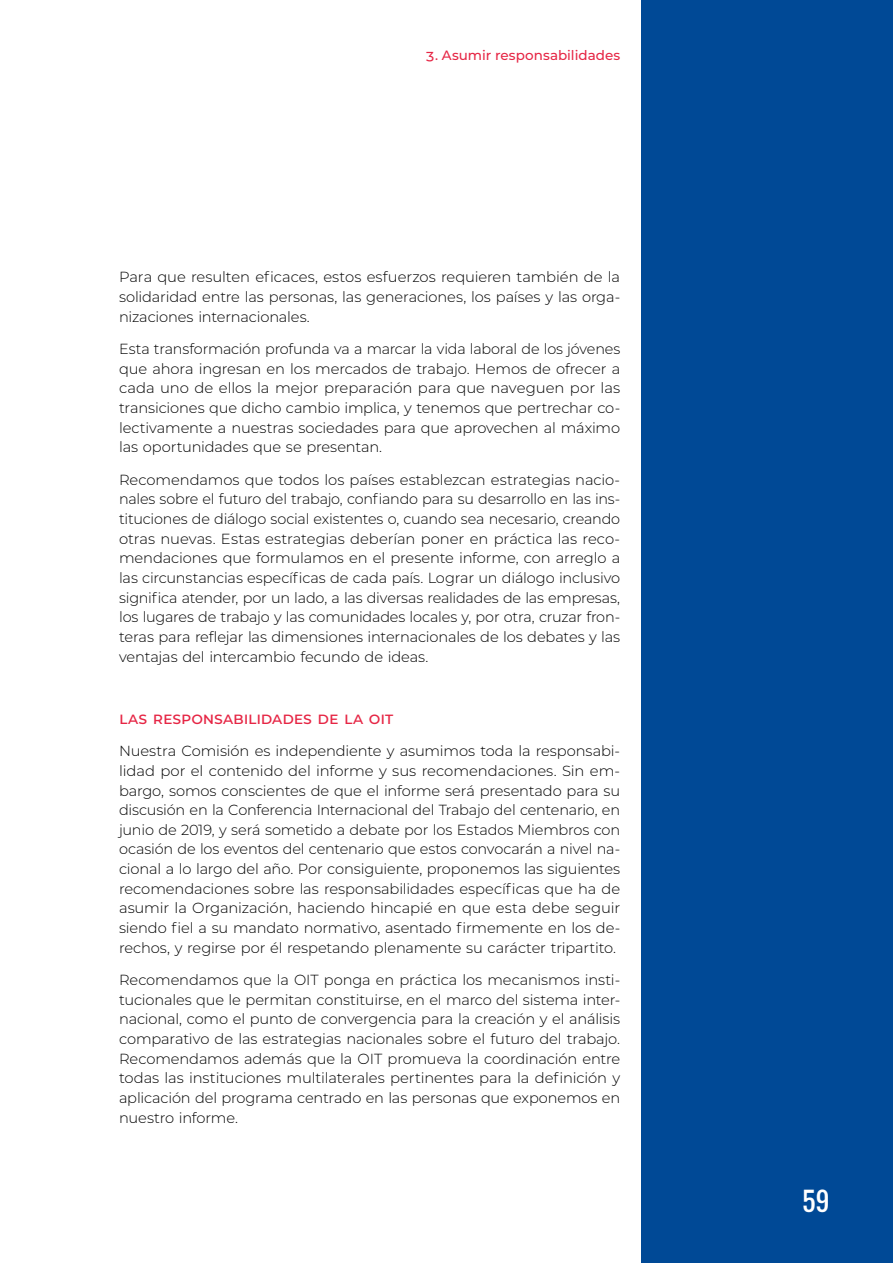
<style>
.page{position:relative;width:893px;height:1263px;background:#fff}
.page>*{position:absolute;margin:0;border:0;box-sizing:border-box;transform-origin:0 0}
.t1{font:25.5px "Oswald";color:#fff}
.t2{font:500 16.5px "Montserrat";letter-spacing:-.01em;color:#e62645}
.t3{font:300 14.7px/19.6px "Montserrat";letter-spacing:-.01em;color:#000;text-align:justify}
.t4{font:500 13.5px "Montserrat";letter-spacing:-.005em;color:#e62645}
</style>
<div class="page">
<div style="left:641px;top:0;width:252px;height:1263px;background:#004996"></div>
<p class="t4" style="left:425px;top:46px;width:196px">3. Asumir responsabilidades</p>
<p class="t3" style="left:119px;top:267px;width:503px">Para que resulten eficaces, estos esfuerzos requieren también de la solidaridad entre las personas, las generaciones, los países y las orga&shy;nizaciones internacionales.</p>
<p class="t3" style="left:119px;top:339px;width:503px">Esta transformación profunda va a marcar la vida laboral de los jóvenes que ahora ingresan en los mercados de trabajo. Hemos de ofrecer a cada uno de ellos la mejor preparación para que naveguen por las transiciones que dicho cambio implica, y tenemos que pertrechar co&shy;lectivamente a nuestras sociedades para que aprovechen al máximo las oportunidades que se presentan.</p>
<p class="t3" style="left:119px;top:469px;width:503px">Recomendamos que todos los países establezcan estrategias nacio&shy;nales sobre el futuro del trabajo, confiando para su desarrollo en las ins&shy;tituciones de diálogo social existentes o, cuando sea necesario, creando otras nuevas. Estas estrategias deberían poner en práctica las reco&shy;mendaciones que formulamos en el presente informe, con arreglo a las circunstancias específicas de cada país. Lograr un diálogo inclusivo significa atender, por un lado, a las diversas realidades de las empresas, los lugares de trabajo y las comunidades locales y, por otra, cruzar fron&shy;teras para reflejar las dimensiones internacionales de los debates y las ventajas del intercambio fecundo de ideas.</p>
<p class="t2" style="left:119px;top:706px;width:259px">Las responsabilidades de la OIT</p>
<p class="t3" style="left:119px;top:741px;width:503px">Nuestra Comisión es independiente y asumimos toda la responsabi&shy;lidad por el contenido del informe y sus recomendaciones. Sin em&shy;bargo, somos conscientes de que el informe será presentado para su discusión en la Conferencia Internacional del Trabajo del centenario, en junio de 2019, y será sometido a debate por los Estados Miembros con ocasión de los eventos del centenario que estos convocarán a nivel na&shy;cional a lo largo del año. Por consiguiente, proponemos las siguientes recomendaciones sobre las responsabilidades específicas que ha de asumir la Organización, haciendo hincapié en que esta debe seguir siendo fiel a su mandato normativo, asentado firmemente en los de&shy;rechos, y regirse por él respetando plenamente su carácter tripartito.</p>
<p class="t3" style="left:119px;top:969px;width:503px">Recomendamos que la OIT ponga en práctica los mecanismos insti&shy;tucionales que le permitan constituirse, en el marco del sistema inter&shy;nacional, como el punto de convergencia para la creación y el análisis comparativo de las estrategias nacionales sobre el futuro del trabajo.<br>Recomendamos además que la OIT promueva la coordinación entre todas las instituciones multilaterales pertinentes para la definición y aplicación del programa centrado en las personas que exponemos en nuestro informe.</p>
<h1 class="t1" style="left:802px;top:1182px;width:28px">59</h1>
</div>
